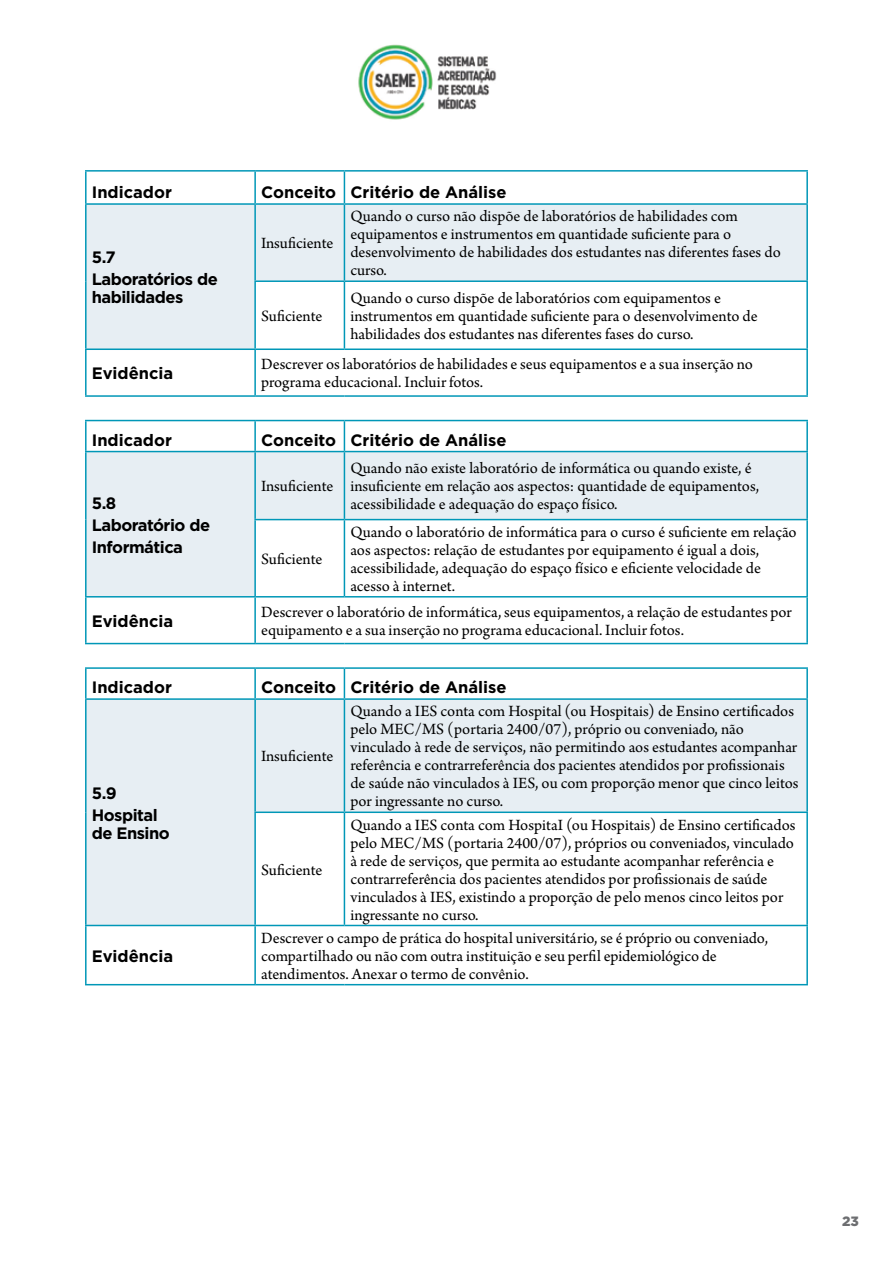
<style>
.page{position:relative;width:893px;height:1263px;background:#fff}
.page>*{position:absolute;margin:0;border:0;box-sizing:border-box;transform-origin:0 0}
.t1{font:16.5px/18px "Arno Pro";color:#000}
.t2{font:700 16.5px "Gotham";color:#000}
.t3{font:700 16.5px/22.2px "Gotham";letter-spacing:-.03em;color:#000}
.t4{font:900 13.5px "Gotham";color:#6d6e71}
</style>
<div class="page">
<img style="left:358px;top:44px;width:139px;height:76px">
<svg style="left:87px;top:205px;width:719px;height:143px;fill:#e7eef3"></svg>
<hr style="left:85px;top:172px;width:2px;height:31px;background:#0097b7">
<hr style="left:85px;top:170px;width:170px;height:2px;background:#0097b7">
<hr style="left:254px;top:172px;width:2px;height:31px;background:#0097b7">
<hr style="left:255px;top:170px;width:89px;height:2px;background:#0097b7">
<hr style="left:344px;top:172px;width:1px;height:31px;background:#0097b7">
<hr style="left:344px;top:170px;width:464px;height:2px;background:#0097b7">
<hr style="left:806px;top:172px;width:2px;height:31px;background:#0097b7">
<hr style="left:85px;top:205px;width:2px;height:76px;background:#0097b7">
<hr style="left:85px;top:281px;width:2px;height:67px;background:#0097b7">
<hr style="left:85px;top:203px;width:170px;height:2px;background:#0097b7">
<hr style="left:254px;top:205px;width:2px;height:75px;background:#0097b7">
<hr style="left:255px;top:203px;width:89px;height:2px;background:#0097b7">
<hr style="left:344px;top:205px;width:1px;height:75px;background:#0097b7">
<hr style="left:344px;top:203px;width:464px;height:2px;background:#0097b7">
<hr style="left:806px;top:205px;width:2px;height:75px;background:#0097b7">
<hr style="left:254px;top:282px;width:2px;height:66px;background:#0097b7">
<hr style="left:254px;top:280px;width:90px;height:2px;background:#0097b7">
<hr style="left:344px;top:282px;width:1px;height:66px;background:#0097b7">
<hr style="left:344px;top:280px;width:464px;height:2px;background:#0097b7">
<hr style="left:806px;top:282px;width:2px;height:66px;background:#0097b7">
<hr style="left:85px;top:350px;width:2px;height:45px;background:#0097b7">
<hr style="left:85px;top:348px;width:170px;height:2px;background:#0097b7">
<hr style="left:85px;top:395px;width:170px;height:2px;background:#0097b7">
<hr style="left:254px;top:350px;width:2px;height:45px;background:#0097b7">
<hr style="left:255px;top:348px;width:89px;height:2px;background:#0097b7">
<hr style="left:255px;top:395px;width:89px;height:2px;background:#0097b7">
<hr style="left:344px;top:395px;width:464px;height:2px;background:#0097b7">
<hr style="left:344px;top:348px;width:464px;height:2px;background:#0097b7">
<hr style="left:806px;top:350px;width:2px;height:45px;background:#0097b7">
<svg style="left:87px;top:421px;width:719px;height:222px"></svg>
<svg style="left:87px;top:452px;width:719px;height:144px;fill:#e7eef3"></svg>
<hr style="left:85px;top:421px;width:2px;height:30px;background:#0097b7">
<hr style="left:85px;top:420px;width:170px;height:1px;background:#0097b7">
<hr style="left:254px;top:421px;width:2px;height:30px;background:#0097b7">
<hr style="left:255px;top:420px;width:89px;height:1px;background:#0097b7">
<hr style="left:344px;top:421px;width:1px;height:30px;background:#0097b7">
<hr style="left:344px;top:420px;width:464px;height:1px;background:#0097b7">
<hr style="left:806px;top:421px;width:2px;height:30px;background:#0097b7">
<hr style="left:85px;top:452px;width:2px;height:68px;background:#0097b7">
<hr style="left:85px;top:520px;width:2px;height:76px;background:#0097b7">
<hr style="left:85px;top:451px;width:170px;height:1px;background:#0097b7">
<hr style="left:254px;top:452px;width:2px;height:67px;background:#0097b7">
<hr style="left:255px;top:451px;width:89px;height:1px;background:#0097b7">
<hr style="left:344px;top:452px;width:1px;height:67px;background:#0097b7">
<hr style="left:344px;top:451px;width:464px;height:1px;background:#0097b7">
<hr style="left:806px;top:452px;width:2px;height:67px;background:#0097b7">
<hr style="left:254px;top:520px;width:2px;height:76px;background:#0097b7">
<hr style="left:254px;top:519px;width:90px;height:1px;background:#0097b7">
<hr style="left:344px;top:520px;width:1px;height:76px;background:#0097b7">
<hr style="left:344px;top:519px;width:464px;height:1px;background:#0097b7">
<hr style="left:806px;top:520px;width:2px;height:76px;background:#0097b7">
<hr style="left:85px;top:597px;width:2px;height:46px;background:#0097b7">
<hr style="left:85px;top:596px;width:170px;height:1px;background:#0097b7">
<hr style="left:85px;top:643px;width:170px;height:1px;background:#0097b7">
<hr style="left:254px;top:597px;width:2px;height:46px;background:#0097b7">
<hr style="left:255px;top:596px;width:89px;height:1px;background:#0097b7">
<hr style="left:255px;top:643px;width:89px;height:1px;background:#0097b7">
<hr style="left:344px;top:643px;width:464px;height:1px;background:#0097b7">
<hr style="left:344px;top:596px;width:464px;height:1px;background:#0097b7">
<hr style="left:806px;top:597px;width:2px;height:46px;background:#0097b7">
<svg style="left:87px;top:669px;width:719px;height:315px"></svg>
<svg style="left:87px;top:700px;width:719px;height:225px;fill:#e7eef3"></svg>
<hr style="left:85px;top:669px;width:2px;height:29px;background:#0097b7">
<hr style="left:85px;top:667px;width:170px;height:2px;background:#0097b7">
<hr style="left:254px;top:669px;width:2px;height:29px;background:#0097b7">
<hr style="left:255px;top:667px;width:89px;height:2px;background:#0097b7">
<svg style="left:344px;top:669px;width:1px;height:29px"></svg>
<hr style="left:344px;top:667px;width:464px;height:2px;background:#0097b7">
<hr style="left:806px;top:669px;width:2px;height:29px;background:#0097b7">
<hr style="left:85px;top:700px;width:2px;height:112px;background:#0097b7">
<hr style="left:85px;top:812px;width:2px;height:113px;background:#0097b7">
<hr style="left:85px;top:698px;width:170px;height:2px;background:#0097b7">
<hr style="left:254px;top:700px;width:2px;height:111px;background:#0097b7">
<hr style="left:255px;top:698px;width:89px;height:2px;background:#0097b7">
<hr style="left:344px;top:700px;width:1px;height:111px;background:#0097b7">
<hr style="left:344px;top:698px;width:464px;height:2px;background:#0097b7">
<hr style="left:806px;top:700px;width:2px;height:111px;background:#0097b7">
<hr style="left:254px;top:813px;width:2px;height:112px;background:#0097b7">
<hr style="left:254px;top:811px;width:90px;height:2px;background:#0097b7">
<hr style="left:344px;top:813px;width:1px;height:112px;background:#0097b7">
<hr style="left:344px;top:811px;width:464px;height:2px;background:#0097b7">
<hr style="left:806px;top:813px;width:2px;height:112px;background:#0097b7">
<hr style="left:85px;top:926px;width:2px;height:58px;background:#0097b7">
<hr style="left:85px;top:925px;width:170px;height:1px;background:#0097b7">
<hr style="left:85px;top:984px;width:170px;height:1px;background:#0097b7">
<hr style="left:254px;top:926px;width:2px;height:58px;background:#0097b7">
<hr style="left:255px;top:925px;width:89px;height:1px;background:#0097b7">
<hr style="left:255px;top:984px;width:89px;height:1px;background:#0097b7">
<hr style="left:344px;top:984px;width:464px;height:1px;background:#0097b7">
<hr style="left:344px;top:925px;width:464px;height:1px;background:#0097b7">
<hr style="left:806px;top:926px;width:2px;height:58px;background:#0097b7">
<p class="t2" style="left:92px;top:181px;width:82px">Indicador</p>
<p class="t2" style="left:261px;top:181px;width:247px">Conceito Critério de Análise</p>
<p class="t3" style="left:92px;top:246px;width:128px">5.7<br>Laboratórios de</p>
<p class="t3" style="left:92px;top:286px;width:93px">habilidades</p>
<p class="t1" style="left:261px;top:235px;width:74px">Insuficiente</p>
<p class="t1" style="left:261px;top:308px;width:63px">Suficiente</p>
<p class="t1" style="left:350px;top:208px;width:432px">Quando o curso não dispõe de laboratórios de habilidades com equipamentos e instrumentos em quantidade suficiente para o desenvolvimento de habilidades dos estudantes nas diferentes fases do curso.</p>
<p class="t1" style="left:350px;top:290px;width:409px">Quando o curso dispõe de laboratórios com equipamentos e instrumentos em quantidade suficiente para o desenvolvimento de habilidades dos estudantes nas diferentes fases do curso.</p>
<p class="t2" style="left:92px;top:362px;width:83px">Evidência</p>
<p class="t1" style="left:261px;top:356px;width:493px">Descrever os laboratórios de habilidades e seus equipamentos e a sua inserção no programa educacional. Incluir fotos.</p>
<p class="t2" style="left:92px;top:429px;width:82px">Indicador</p>
<p class="t2" style="left:261px;top:429px;width:247px">Conceito Critério de Análise</p>
<p class="t3" style="left:92px;top:491px;width:120px">5.8<br>Laboratório de<br>Informática</p>
<p class="t1" style="left:261px;top:478px;width:74px">Insuficiente</p>
<p class="t1" style="left:261px;top:551px;width:63px">Suficiente</p>
<p class="t1" style="left:350px;top:460px;width:410px">Quando não existe laboratório de informática ou quando existe, é insuficiente em relação aos aspectos: quantidade de equipamentos, acessibilidade e adequação do espaço físico.</p>
<p class="t1" style="left:350px;top:524px;width:448px">Quando o laboratório de informática para o curso é suficiente em relação aos aspectos: relação de estudantes por equipamento é igual a dois, acessibilidade, adequação do espaço físico e eficiente velocidade de acesso à internet.</p>
<p class="t2" style="left:92px;top:610px;width:83px">Evidência</p>
<p class="t1" style="left:261px;top:604px;width:532px">Descrever o laboratório de informática, seus equipamentos, a relação de estudantes por equipamento e a sua inserção no programa educacional. Incluir fotos.</p>
<p class="t2" style="left:92px;top:676px;width:82px">Indicador</p>
<p class="t2" style="left:261px;top:676px;width:247px">Conceito Critério de Análise</p>
<p class="t3" style="left:92px;top:782px;width:68px">5.9<br>Hospital</p>
<p class="t3" style="left:92px;top:822px;width:80px">de Ensino</p>
<p class="t2" style="left:92px;top:945px;width:83px">Evidência</p>
<p class="t1" style="left:261px;top:748px;width:74px">Insuficiente</p>
<p class="t1" style="left:261px;top:861px;width:63px">Suficiente</p>
<p class="t1" style="left:350px;top:703px;width:450px">Quando a IES conta com Hospital (ou Hospitais) de Ensino certificados pelo MEC/MS (portaria 2400/07), próprio ou conveniado, não vinculado à rede de serviços, não permitindo aos estudantes acompanhar referência e contrarreferência dos pacientes atendidos por profissionais de saúde não vinculados à IES, ou com proporção menor que cinco leitos por ingressante no curso.</p>
<p class="t1" style="left:350px;top:816px;width:447px">Quando a IES conta com HospitaI (ou Hospitais) de Ensino certificados pelo MEC/MS (portaria 2400/07), próprios ou conveniados, vinculado à rede de serviços, que permita ao estudante acompanhar referência e contrarreferência dos pacientes atendidos por profissionais de saúde vinculados à IES, existindo a proporção de pelo menos cinco leitos por ingressante no curso.</p>
<p class="t1" style="left:261px;top:930px;width:509px">Descrever o campo de prática do hospital universitário, se é próprio ou conveniado, compartilhado ou não com outra instituição e seu perfil epidemiológico de atendimentos. Anexar o termo de convênio.</p>
<p class="t4" style="left:842px;top:1212px;width:18px">23</p>
</div>
